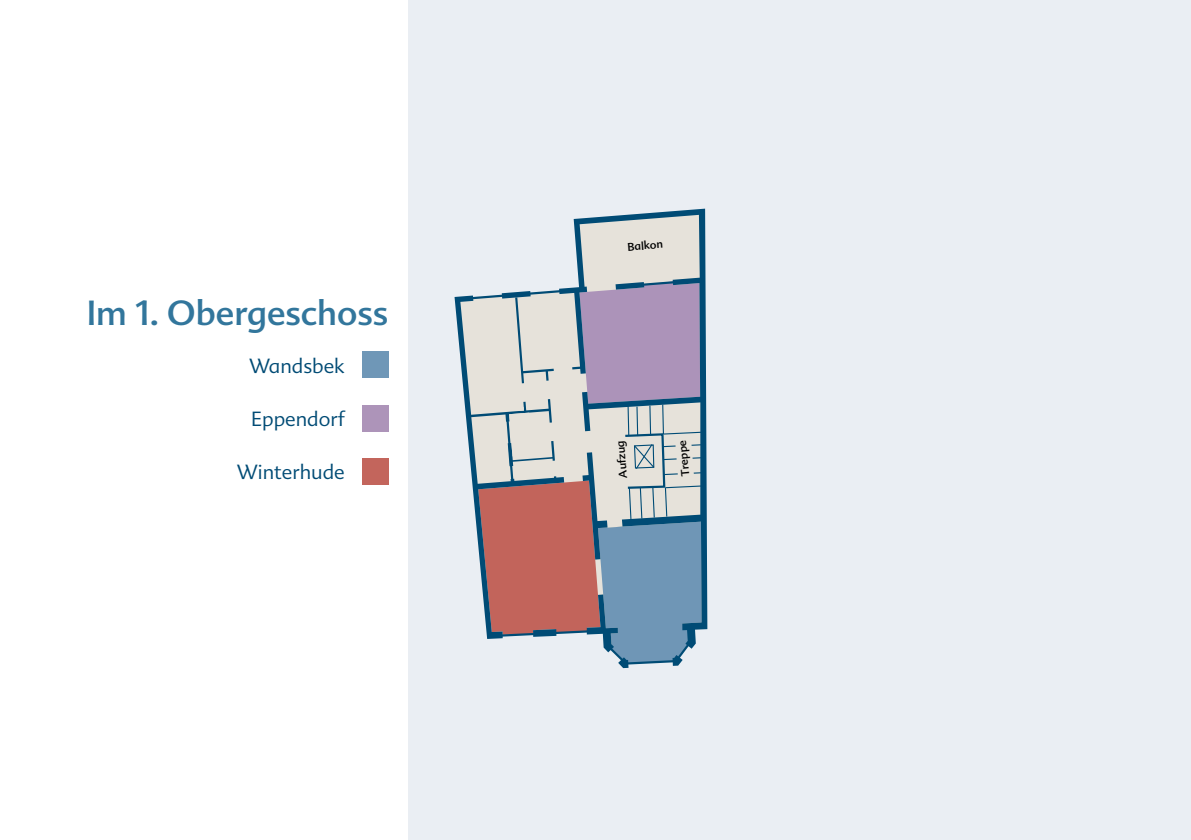
<style>
.page{position:relative;width:1191px;height:840px;background:#fff}
.page>*{position:absolute;margin:0;border:0;box-sizing:border-box;transform-origin:0 0}
.t1{font:34px "Advert";color:#32769c}
.t2{font:300 20px "Advert";color:#004b75}
.t3{font:11px "Advert";color:#000}
</style>
<div class="page">
<div style="left:408px;top:0;width:783px;height:839px;background:#eaeef3"></div>
<div style="left:362px;top:351px;width:26px;height:27px;background:#6f97b7"></div>
<div style="left:362px;top:404px;width:26px;height:27px;background:#ad94b9"></div>
<div style="left:362px;top:458px;width:26px;height:26px;background:#c3655c"></div>
<svg style="left:573px;top:208px;width:134px;height:422px;background:#c1cacc"></svg>
<svg style="left:454px;top:278px;width:252px;height:389px"></svg>
<h1 class="t1" style="left:87px;top:292px;width:303px">Im 1. Obergeschoss</h1>
<p class="t2" style="left:250px;top:353px;width:97px">Wandsbek</p>
<p class="t2" style="left:251px;top:406px;width:95px">Eppendorf</p>
<p class="t2" style="left:237px;top:460px;width:109px">Winterhude</p>
<p class="t3" style="left:627px;top:240px;width:37px;rotate:-4deg">Balkon</p>
<p class="t3" style="left:616px;top:478px;width:39px;rotate:-95deg">Aufzug</p>
<p class="t3" style="left:679px;top:477px;width:38px;rotate:-96deg">Treppe</p>
</div>
